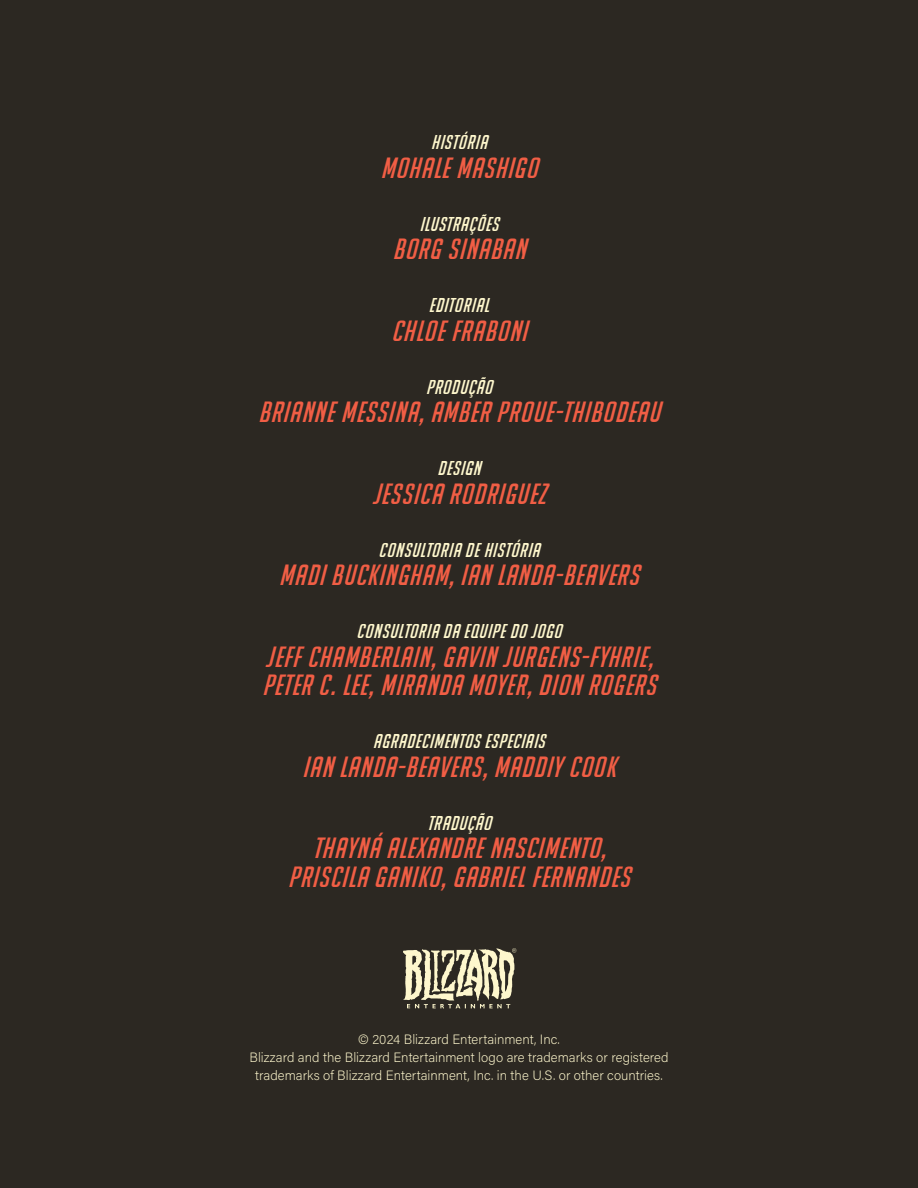
<style>
.page{position:relative;width:918px;height:1188px;background:#2c2822}
.page>*{position:absolute;margin:0;border:0;box-sizing:border-box;transform-origin:0 0}
.Names{font:italic 28.5px/28.5px "Big Noodle Too";letter-spacing:.045em;color:#f15e45}
.Job_Title{font:italic 19.5px "Big Noodle Too";letter-spacing:.04em;color:#fef7cd}
.CR{font:200 13.5px/18px "Acumin Pro";color:#fef7cd;text-align:center}
</style>
<div class="page">
<img style="left:403px;top:948px;width:114px;height:61px">
<p class="Job_Title" style="left:431px;top:130px;width:57px">HISTÓRIA</p>
<p class="Names" style="left:381px;top:153px;width:158px">MOHALE MASHIGO</p>
<p class="Job_Title" style="left:420px;top:212px;width:80px">ILUSTRAÇÕES</p>
<p class="Names" style="left:393px;top:234px;width:134px">BORG SINABAN</p>
<p class="Job_Title" style="left:429px;top:293px;width:62px">EDITORIAL</p>
<p class="Names" style="left:391px;top:316px;width:137px">CHLOE FRABONI</p>
<p class="Job_Title" style="left:426px;top:375px;width:67px">PRODUÇÃO</p>
<p class="Names" style="left:258px;top:397px;width:403px">BRIANNE MESSINA, AMBER PROUE-THIBODEAU</p>
<p class="Job_Title" style="left:438px;top:457px;width:44px">DESIGN</p>
<p class="Names" style="left:372px;top:479px;width:175px">JESSICA RODRIGUEZ</p>
<p class="Job_Title" style="left:379px;top:538px;width:162px">CONSULTORIA DE HISTÓRIA</p>
<p class="Names" style="left:279px;top:560px;width:361px">MADI BUCKINGHAM, IAN LANDA-BEAVERS</p>
<p class="Job_Title" style="left:357px;top:620px;width:206px">CONSULTORIA DA EQUIPE DO JOGO</p>
<p class="Names" style="left:262px;top:642px;width:395px">JEFF CHAMBERLAIN, GAVIN JURGENS-FYHRIE,<br>PETER C. LEE, MIRANDA MOYER, DION ROGERS</p>
<p class="Job_Title" style="left:373px;top:730px;width:173px">AGRADECIMENTOS ESPECIAIS</p>
<p class="Names" style="left:303px;top:752px;width:314px">IAN LANDA-BEAVERS, MADDIY COOK</p>
<p class="Job_Title" style="left:427px;top:811px;width:65px">TRADUÇÃO</p>
<p class="Names" style="left:288px;top:834px;width:343px;text-align:center">THAYNÁ ALEXANDRE NASCIMENTO,<br>PRISCILA GANIKO, GABRIEL FERNANDES</p>
<p class="CR" style="left:249px;top:1030px;width:421px">© 2024 Blizzard Entertainment, Inc.<br>Blizzard and the Blizzard Entertainment logo are trademarks or registered trademarks of Blizzard Entertainment, Inc. in the U.S. or other countries.</p>
</div>
